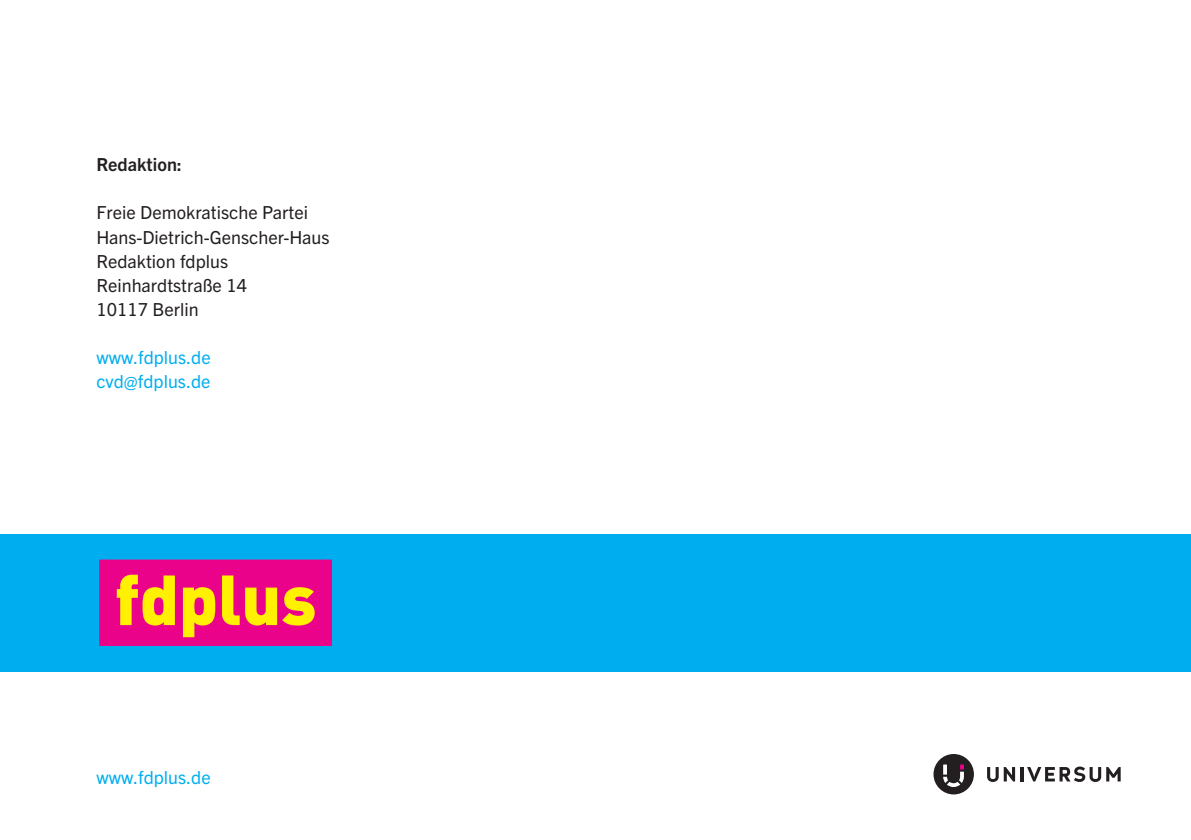
<style>
.page{position:relative;width:1191px;height:840px;background:#fff}
.page>*{position:absolute;margin:0;border:0;box-sizing:border-box;transform-origin:0 0}
.t1{font:900 69.6px "DIN Pro";letter-spacing:-.005em;color:#fff101}
.t2{font:18px/24px "Trade Gothic Next LT Pro";color:#231f20}
.t3{font:18px/24px "Trade Gothic Next LT Pro";color:#00aeef}
.t4{font:700 18px "Trade Gothic Next LT Pro";color:#231f20}
</style>
<div class="page">
<div style="left:0;top:534px;width:1191px;height:137px;background:#00aeef"></div>
<div style="left:99px;top:559px;width:233px;height:86px;background:#eb028b"></div>
<div style="left:933px;top:753px;width:41px;height:41px;background:#231f20;border-radius:50%"></div>
<svg style="left:943px;top:764px;width:21px;height:22px"></svg>
<svg style="left:987px;top:767px;width:28px;height:14px"></svg>
<hr style="left:1020px;top:766px;width:3px;height:15px;background:#231f20">
<svg style="left:1027px;top:766px;width:93px;height:15px"></svg>
<p class="t4" style="left:96px;top:152px;width:87px">Redaktion:</p>
<p class="t2" style="left:96px;top:199px;width:235px">Freie Demokratische Partei<br>Hans-Dietrich-Genscher-Haus<br>Redaktion fdplus<br>Reinhardtstraße 14<br>10117 Berlin</p>
<p class="t3" style="left:96px;top:343px;width:116px">www.fdplus.de cvd@fdplus.de</p>
<h1 class="t1" style="left:115px;top:539px;width:203px">fdplus</h1>
<p class="t3" style="left:96px;top:763px;width:116px">www.fdplus.de</p>
</div>
